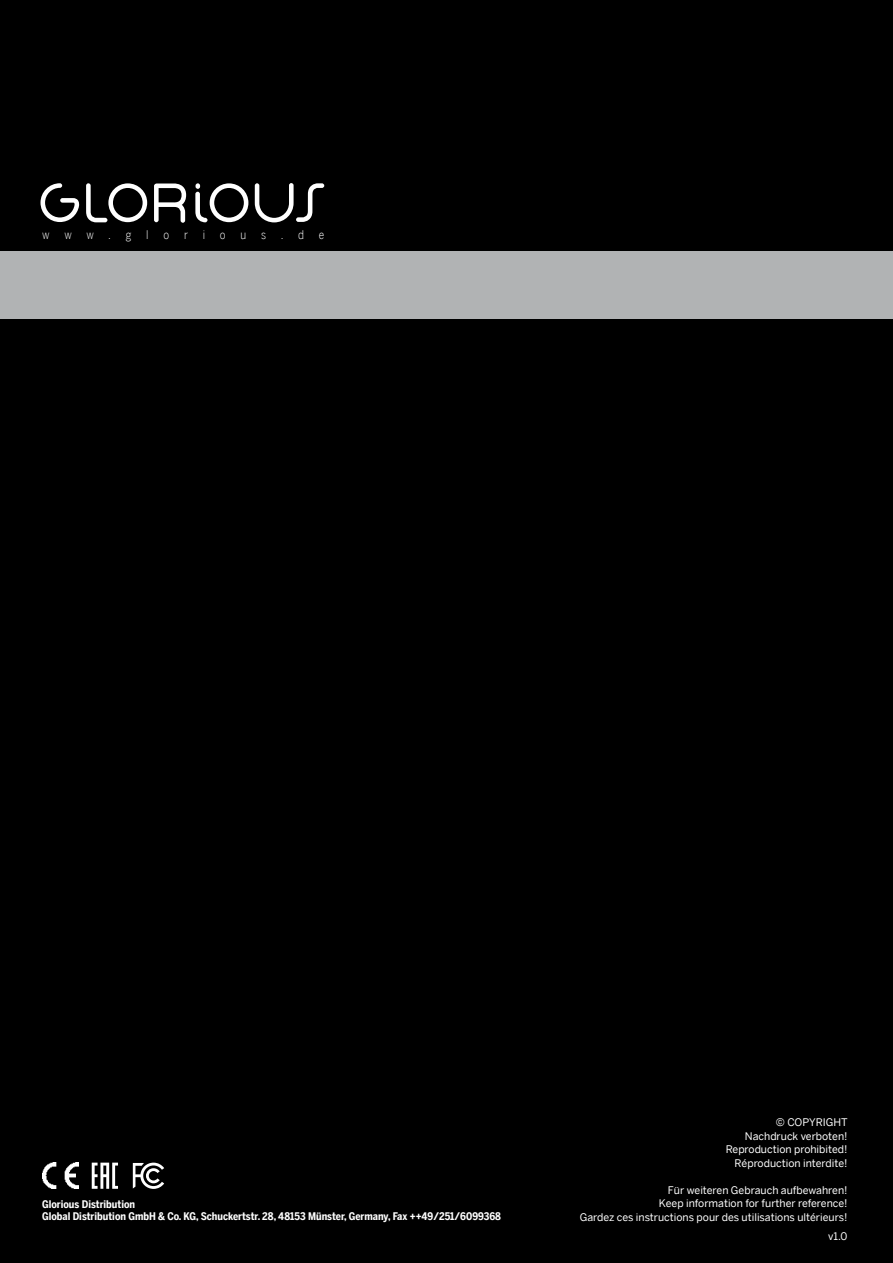
<style>
.page{position:relative;width:893px;height:1263px;background:#000}
.page>*{position:absolute;margin:0;border:0;box-sizing:border-box;transform-origin:0 0}
.t1{font:300 12px "Benton Sans Cond";letter-spacing:1.235em;color:#fff}
.t2{font:10.5px/13.5px "Benton Sans";color:#fff;text-align:right}
.t3{font:700 10.5px/12.6px "Benton Sans Cond";color:#fff}
</style>
<div class="page">
<div style="left:0;top:251px;width:893px;height:68px;background:#b1b3b4"></div>
<svg style="left:41px;top:183px;width:283px;height:40px"></svg>
<img style="left:42px;top:1162px;width:37px;height:27px">
<svg style="left:92px;top:1162px;width:26px;height:27px"></svg>
<svg style="left:133px;top:1162px;width:31px;height:27px"></svg>
<p class="t1" style="left:42px;top:228px;width:284px">www.glorious.de</p>
<p class="t3" style="left:42px;top:1197px;width:460px">Glorious Distribution<br>Global Distribution GmbH &amp; Co. KG, Schuckertstr. 28, 48153 Münster, Germany, Fax ++49/251/6099368</p>
<p class="t2" style="left:726px;top:1115px;width:124px">© COPYRIGHT<br>Nachdruck verboten!<br>Reproduction prohibited!<br>Réproduction interdite!</p>
<p class="t2" style="left:580px;top:1183px;width:269px">Für weiteren Gebrauch aufbewahren!<br>Keep information for further reference!<br>Gardez ces instructions pour des utilisations ultérieurs!</p>
<p class="t2" style="left:828px;top:1229px;width:21px">v1.0</p>
</div>
